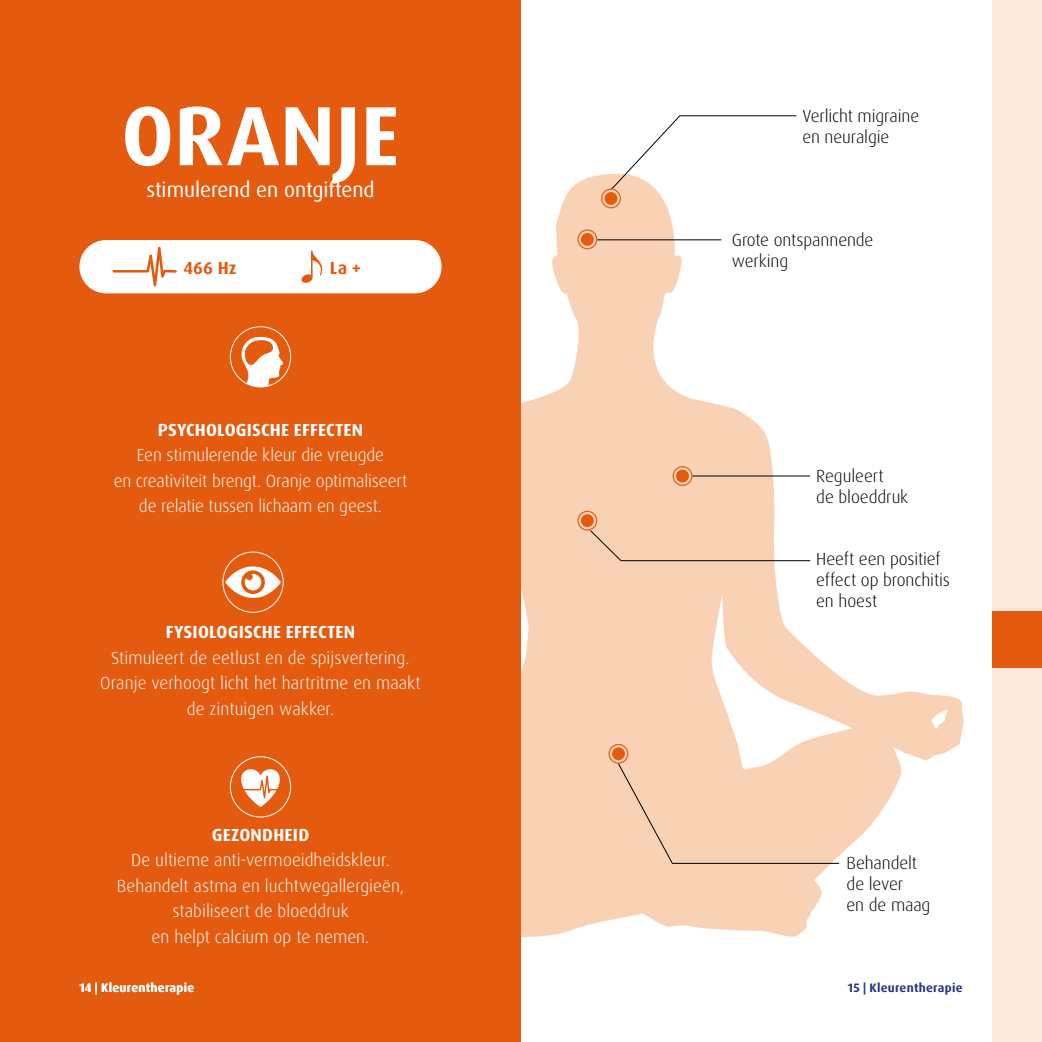
<style>
.page{position:relative;width:1042px;height:1042px;background:#fff}
.page>*{position:absolute;margin:0;border:0;box-sizing:border-box;transform-origin:0 0}
.t1{font:700 84px "Dax Pro";letter-spacing:.005em;color:#fff}
.t2{font:21px "Dax Pro";letter-spacing:-.005em;color:#fff}
.t3{font:300 17.5px/25.6px "Dax Pro";color:#fff;text-align:center}
.t4{font:300 17.5px/21px "Dax Pro";letter-spacing:-.005em;color:#000}
.t5{font:700 17.5px "Dax Pro";letter-spacing:.01em;color:#fff}
.t6{font:700 17.5px "Dax Pro";letter-spacing:.01em;color:#e45a0f}
.t7{font:700 12.25px "Dax Pro";letter-spacing:.02em;color:#fff}
.t8{font:700 12.25px "Dax Pro";letter-spacing:.02em;color:#283583}
</style>
<div class="page">
<svg style="left:521px;top:174px;width:443px;height:763px"></svg>
<div style="left:992px;top:0;width:50px;height:1042px;background:#fce9db"></div>
<div style="left:0;top:0;width:521px;height:1042px;background:#e45a0f"></div>
<div style="left:222px;top:551px;width:62px;height:62px;border:1px solid #fff;border-radius:50%"></div>
<svg style="left:225px;top:561px;width:56px;height:37px"></svg>
<div style="left:230px;top:326px;width:61px;height:61px;border:1px solid #fff;border-radius:50%"></div>
<svg style="left:241px;top:335px;width:42px;height:52px"></svg>
<div style="left:230px;top:756px;width:61px;height:61px;border:1px solid #fff;border-radius:50%"></div>
<svg style="left:241px;top:769px;width:39px;height:38px"></svg>
<div style="left:79px;top:240px;width:362px;height:53px;background:#fff;border-radius:27px"></div>
<svg style="left:112px;top:247px;width:65px;height:39px"></svg>
<svg style="left:301px;top:250px;width:22px;height:33px"></svg>
<div style="left:581px;top:233px;width:13px;height:13px;background:#e45a0f;border-radius:50%"></div>
<div style="left:577px;top:229px;width:20px;height:20px;border:1px solid #e45a0f;border-radius:50%"></div>
<div style="left:583px;top:235px;width:8px;height:8px;border:1px solid #e45a0f;border-radius:50%"></div>
<svg style="left:676px;top:469px;width:13px;height:13px"></svg>
<div style="left:672px;top:466px;width:20px;height:20px;border:1px solid #e45a0f;border-radius:50%"></div>
<div style="left:678px;top:472px;width:8px;height:8px;border:1px solid #e45a0f;border-radius:50%"></div>
<svg style="left:610px;top:115px;width:187px;height:76px"></svg>
<svg style="left:604px;top:192px;width:13px;height:13px"></svg>
<div style="left:601px;top:189px;width:20px;height:19px;border:1px solid #e45a0f;border-radius:50%"></div>
<div style="left:607px;top:194px;width:8px;height:9px;border:1px solid #e45a0f;border-radius:50%"></div>
<hr style="left:597px;top:239px;width:124px;height:1px;background:#000">
<hr style="left:692px;top:475px;width:118px;height:1px;background:#000">
<div style="left:612px;top:747px;width:13px;height:13px;background:#e45a0f;border-radius:50%"></div>
<div style="left:608px;top:744px;width:20px;height:20px;border:1px solid #e45a0f;border-radius:50%"></div>
<div style="left:614px;top:749px;width:8px;height:9px;border:1px solid #e45a0f;border-radius:50%"></div>
<div style="left:617px;top:762px;width:223px;height:102px;background:#f9d2b6"></div>
<div style="left:992px;top:612px;width:50px;height:56px;background:#e45a0f"></div>
<svg style="left:589px;top:529px;width:222px;height:32px"></svg>
<div style="left:581px;top:514px;width:13px;height:13px;background:#e45a0f;border-radius:50%"></div>
<div style="left:577px;top:511px;width:20px;height:19px;border:1px solid #e45a0f;border-radius:50%"></div>
<div style="left:583px;top:516px;width:8px;height:9px;border:1px solid #e45a0f;border-radius:50%"></div>
<h1 class="t1" style="left:121px;top:82px;width:279px">ORANJE</h1>
<p class="t2" style="left:146px;top:176px;width:230px">stimulerend en ontgiftend</p>
<p class="t6" style="left:184px;top:256px;width:55px">466 Hz</p>
<p class="t6" style="left:330px;top:256px;width:33px">La +</p>
<p class="t5" style="left:158px;top:418px;width:207px">PSYCHOLOGISCHE EFFECTEN</p>
<p class="t3" style="left:114px;top:442px;width:295px">Een stimulerende kleur die vreugde<br>en creativiteit brengt. Oranje optimaliseert de relatie tussen lichaam en geest.</p>
<p class="t5" style="left:166px;top:621px;width:191px">FYSIOLOGISCHE EFFECTEN</p>
<p class="t3" style="left:100px;top:645px;width:322px">Stimuleert de eetlust en de spijsvertering.<br>Oranje verhoogt licht het hartritme en maakt de zintuigen wakker.</p>
<p class="t5" style="left:212px;top:823px;width:99px">GEZONDHEID</p>
<p class="t3" style="left:117px;top:847px;width:289px">De ultieme anti-vermoeidheidskleur.<br>Behandelt astma en luchtwegallergieën, stabiliseert de bloeddruk<br>en helpt calcium op te nemen.</p>
<p class="t7" style="left:79px;top:979px;width:116px">14 | Kleurentherapie</p>
<p class="t4" style="left:802px;top:105px;width:118px">Verlicht migraine en neuralgie</p>
<p class="t4" style="left:732px;top:229px;width:143px">Grote ontspannende werking</p>
<p class="t4" style="left:816px;top:466px;width:93px">Reguleert<br>de bloeddruk</p>
<p class="t4" style="left:816px;top:549px;width:135px">Heeft een positief effect op bronchitis en hoest</p>
<p class="t4" style="left:846px;top:852px;width:85px">Behandelt de lever<br>en de maag</p>
<p class="t8" style="left:848px;top:979px;width:116px">15 | Kleurentherapie</p>
</div>
